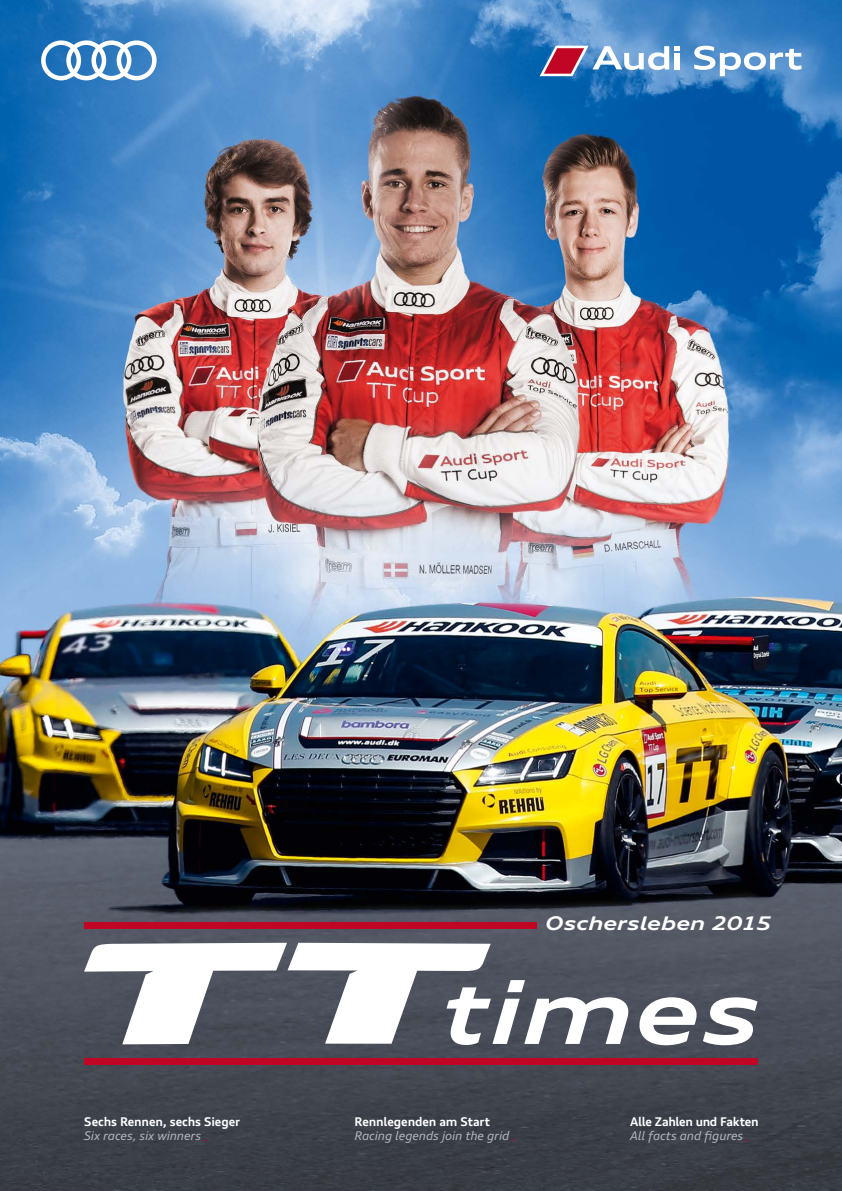
<style>
.page{position:relative;width:842px;height:1191px;background:#fff}
.page>*{position:absolute;margin:0;border:0;box-sizing:border-box;transform-origin:0 0}
.t1{font:italic 700 expanded 88.2px "Audi Type";letter-spacing:.01em;color:#fff}
.t2{font:italic 700 expanded 18.8px "Audi Type";letter-spacing:-.005em;color:#fff}
.t3{font:700 12px/14.4px "Audi Type";letter-spacing:-.01em;color:#fff}
.t4{font:italic 12px/14.4px "Audi Type";letter-spacing:-.01em;color:#b4b9bc}
.s1{font-weight:400;font-style:italic;color:#b4b9bc}
.s2{font-weight:400;font-style:italic;font-size:9.5px;color:#c10524}
.s3{font-weight:700;font-style:normal;color:#fff}
.s4{font-size:9.5px;color:#c10524}
</style>
<div class="page">
<img style="left:0;top:0;width:842px;height:1191px">
<svg style="left:694px;top:46px;width:107px;height:30px"></svg>
<svg style="left:540px;top:46px;width:139px;height:30px"></svg>
<div style="left:84px;top:1058px;width:674px;height:7px;background:#c10524"></div>
<svg style="left:84px;top:942px;width:411px;height:102px"></svg>
<svg style="left:41px;top:40px;width:116px;height:40px"></svg>
<div style="left:84px;top:922px;width:453px;height:7px;background:#c10524"></div>
<h2 class="t2" style="left:545px;top:910px;width:228px">Oschersleben 2015</h2>
<h1 class="t1" style="left:441px;top:952px;width:321px">times</h1>
<p class="t3" style="left:84px;top:1113px;width:157px">Sechs Rennen, sechs Sieger<br><span class="s1">Six races, six winners</span> <span class="s2">_</span></p>
<p class="t4" style="left:354px;top:1113px;width:163px"><span class="s3">Rennlegenden am Start<br></span>Racing legends join the grid <span class="s4">_</span></p>
<p class="t3" style="left:630px;top:1113px;width:130px">Alle Zahlen und Fakten<br><span class="s1">All facts and figures</span> <span class="s2">_</span></p>
</div>
